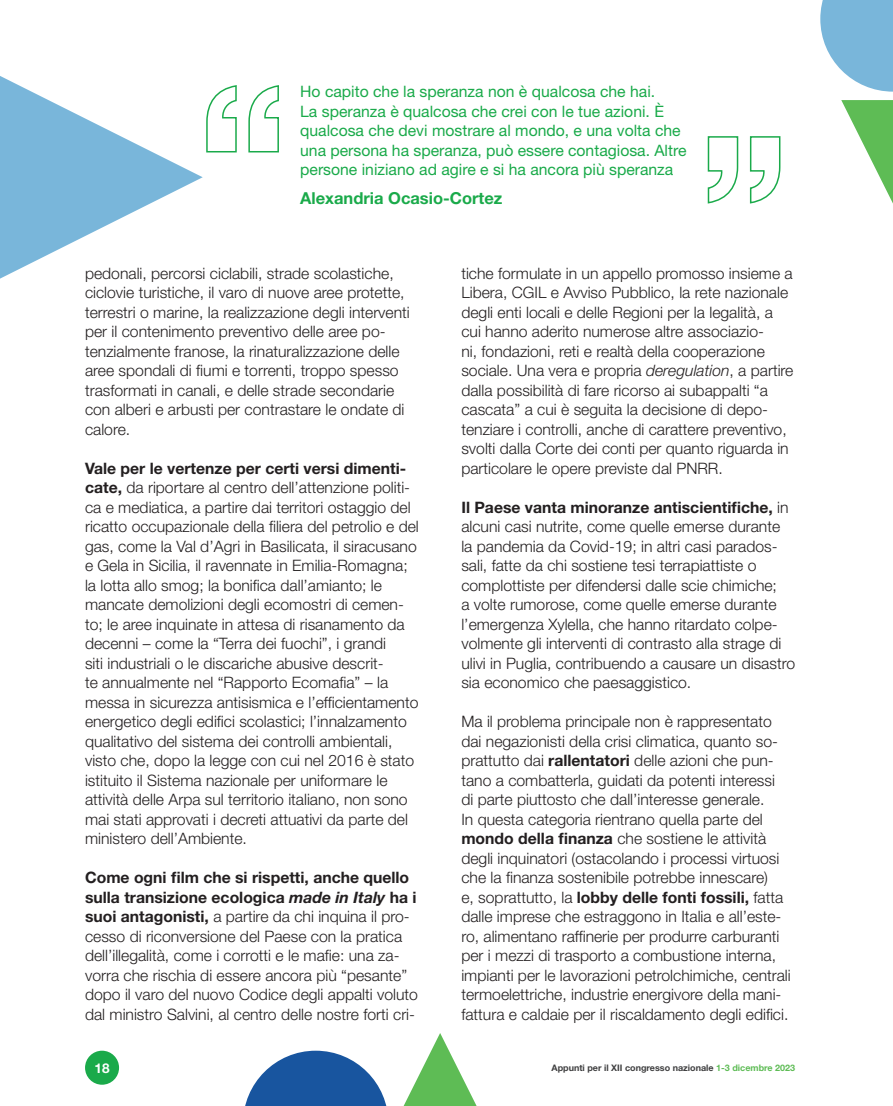
<style>
.page{position:relative;width:893px;height:1106px;background:#fff}
.page>*{position:absolute;margin:0;border:0;box-sizing:border-box;transform-origin:0 0}
.citazione{font:700 16.5px "Helvetica Neue LT Std";color:#1aaa4a}
.testo{font:300 15.75px/19.5px "Helvetica Neue LT Std";color:#231f20}
.citazione-2{font:15.75px/19.5px "Helvetica Neue LT Std";color:#1aaa4a}
.t1{font:700 13.5px "Helvetica Neue LT Std";color:#fff}
.t2{font:700 9px "Helvetica Neue LT Std";color:#3e3e3f}
.s1{font-weight:700}
.s2{font-weight:700;font-style:italic}
.s3{font-style:italic}
.s4{color:#5ebc55}
</style>
<div class="page">
<svg style="left:206px;top:85px;width:73px;height:68px"></svg>
<svg style="left:707px;top:136px;width:74px;height:68px"></svg>
<svg style="left:245px;top:1050px;width:142px;height:56px"></svg>
<svg style="left:820px;top:0;width:73px;height:92px"></svg>
<svg style="left:0;top:76px;width:203px;height:203px"></svg>
<svg style="left:404px;top:1033px;width:73px;height:73px"></svg>
<svg style="left:841px;top:100px;width:52px;height:103px"></svg>
<div style="left:85px;top:1050px;width:34px;height:34px;background:#1aaa4a;border-radius:50%"></div>
<p class="citazione-2" style="left:300px;top:82px;width:388px">Ho capito che la speranza non è qualcosa che hai.<br>La speranza è qualcosa che crei con le tue azioni. È qualcosa che devi mostrare al mondo, e una volta che una persona ha speranza, può essere contagiosa. Altre persone iniziano ad agire e si ha ancora più speranza</p>
<p class="citazione" style="left:300px;top:187px;width:204px">Alexandria Ocasio-Cortez</p>
<p class="testo" style="left:85px;top:263px;width:326px">pedonali, percorsi ciclabili, strade scolastiche, ciclovie turistiche, il varo di nuove aree protette, terrestri o marine, la realizzazione degli interventi per il contenimento preventivo delle aree po&shy;tenzialmente franose, la rinaturalizzazione delle aree spondali di fiumi e torrenti, troppo spesso trasformati in canali, e delle strade secondarie con alberi e arbusti per contrastare le ondate di calore.</p>
<p class="testo" style="left:85px;top:458px;width:335px"><span class="s1">Vale per le vertenze per certi versi dimenti&shy;cate,</span> da riportare al centro dell’attenzione politi&shy;ca e mediatica, a partire dai territori ostaggio del ricatto occupazionale della filiera del petrolio e del gas, come la Val d’Agri in Basilicata, il siracusano e Gela in Sicilia, il ravennate in Emilia-Romagna; la lotta allo smog; la bonifica dall’amianto; le mancate demolizioni degli ecomostri di cemen&shy;to; le aree inquinate in attesa di risanamento da decenni – come la “Terra dei fuochi”, i grandi<br>siti industriali o le discariche abusive descrit-<br>te annualmente nel “Rapporto Ecomafia” – la messa in sicurezza antisismica e l’efficientamento energetico degli edifici scolastici; l’innalzamento qualitativo del sistema dei controlli ambientali, visto che, dopo la legge con cui nel 2016 è stato istituito il Sistema nazionale per uniformare le attività delle Arpa sul territorio italiano, non sono mai stati approvati i decreti attuativi da parte del ministero dell’Ambiente.</p>
<p class="testo" style="left:85px;top:867px;width:334px"><span class="s1">Come ogni film che si rispetti, anche quello sulla transizione ecologica</span> <span class="s2">made in Italy</span> <span class="s1">ha i suoi antagonisti,</span> a partire da chi inquina il pro&shy;cesso di riconversione del Paese con la pratica dell’illegalità, come i corrotti e le mafie: una za&shy;vorra che rischia di essere ancora più “pesante” dopo il varo del nuovo Codice degli appalti voluto dal ministro Salvini, al centro delle nostre forti cri-</p>
<p class="testo" style="left:461px;top:263px;width:334px">tiche formulate in un appello promosso insieme a Libera, CGIL e Avviso Pubblico, la rete nazionale degli enti locali e delle Regioni per la legalità, a cui hanno aderito numerose altre associazio-<br>ni, fondazioni, reti e realtà della cooperazione sociale. Una vera e propria <span class="s3">deregulation</span>, a partire dalla possibilità di fare ricorso ai subappalti “a cascata” a cui è seguita la decisione di depo&shy;tenziare i controlli, anche di carattere preventivo, svolti dalla Corte dei conti per quanto riguarda in particolare le opere previste dal PNRR.</p>
<p class="testo" style="left:461px;top:497px;width:335px"><span class="s1">Il Paese vanta minoranze antiscientifiche,</span> in alcuni casi nutrite, come quelle emerse durante la pandemia da Covid-19; in altri casi parados&shy;sali, fatte da chi sostiene tesi terrapiattiste o complottiste per difendersi dalle scie chimiche;<br>a volte rumorose, come quelle emerse durante l’emergenza Xylella, che hanno ritardato colpe&shy;volmente gli interventi di contrasto alla strage di ulivi in Puglia, contribuendo a causare un disastro sia economico che paesaggistico.</p>
<p class="testo" style="left:461px;top:711px;width:331px">Ma il problema principale non è rappresentato dai negazionisti della crisi climatica, quanto so&shy;prattutto dai <span class="s1">rallentatori</span> delle azioni che pun&shy;tano a combatterla, guidati da potenti interessi di parte piuttosto che dall’interesse generale.<br>In questa categoria rientrano quella parte del <span class="s1">mondo della finanza</span> che sostiene le attività degli inquinatori (ostacolando i processi virtuosi che la finanza sostenibile potrebbe innescare)<br>e, soprattutto, la <span class="s1">lobby delle fonti fossili,</span> fatta dalle imprese che estraggono in Italia e all’este&shy;ro, alimentano raffinerie per produrre carburanti per i mezzi di trasporto a combustione interna, impianti per le lavorazioni petrolchimiche, centrali termoelettriche, industrie energivore della mani&shy;fattura e caldaie per il riscaldamento degli edifici.</p>
<p class="t1" style="left:95px;top:1059px;width:17px">18</p>
<p class="t2" style="left:552px;top:1062px;width:245px">Appunti per il XII congresso nazionale <span class="s4">1-3 dicembre 2023</span></p>
</div>
